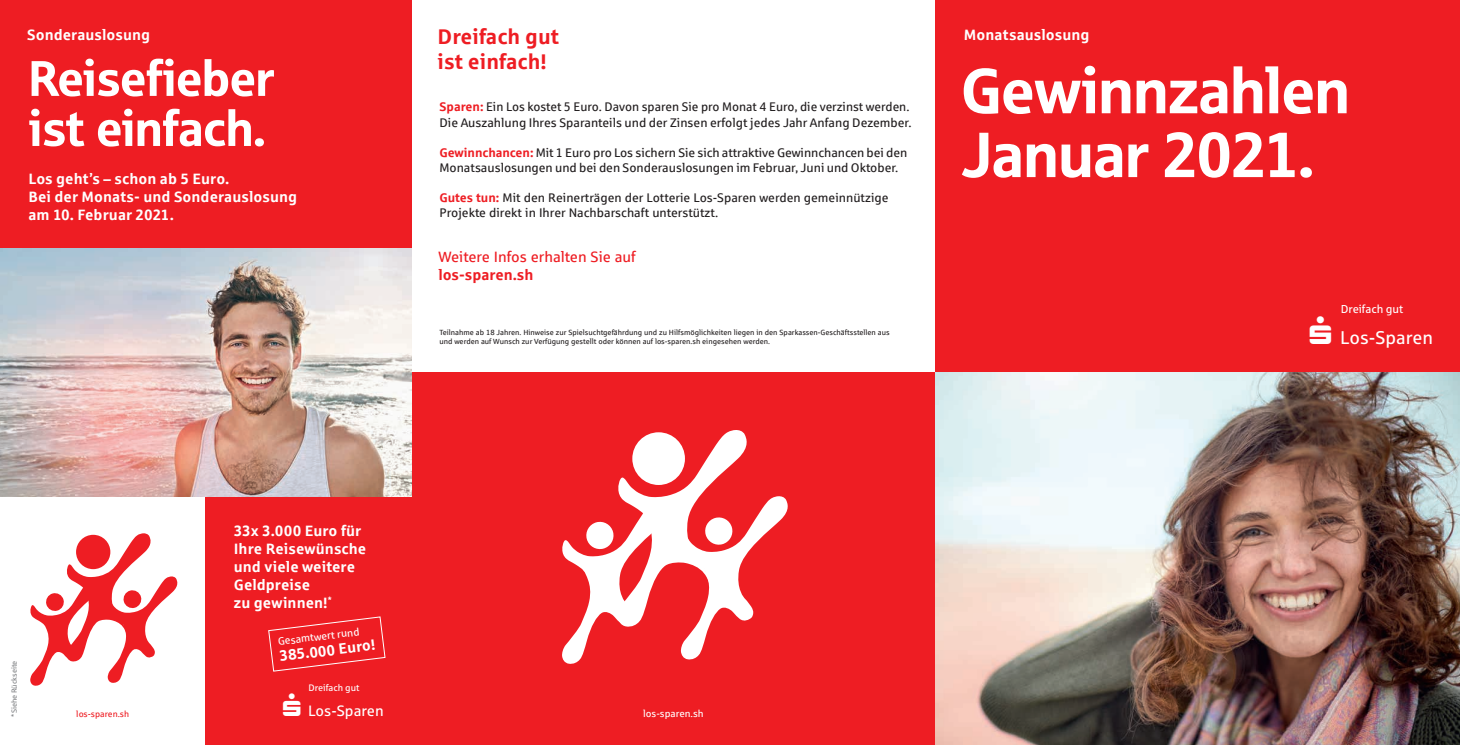
<style>
.page{position:relative;width:1460px;height:745px;background:#fff}
.page>*{position:absolute;margin:0;border:0;box-sizing:border-box;transform-origin:0 0}
.t1{font:63.75px/63.8px "Sparkasse Head";color:#fff}
.t2{font:50px/50px "Sparkasse Head";color:#fff}
.t3{font:700 21.25px/25.5px "Sparkasse Rg";color:#ee1d23}
.t4{font:18.38px "Sparkasse Rg";color:#fff}
.t5{font:700 15px/18px "Sparkasse Rg";letter-spacing:.005em;color:#fff}
.t6{font:15px "Sparkasse Rg";color:#ee1d23}
.t7{font:700 15px "Sparkasse Rg";color:#ee1d23}
.t8{font:15px "Sparkasse Rg";color:#fff}
.t9{font:12.5px/15px "Sparkasse Rg";color:#231f20}
.t10{font:11.5px "Sparkasse Rg";letter-spacing:-.005em;color:#fff}
.t11{font:10.62px "Sparkasse Rg";color:#fff}
.t12{font:10px "Sparkasse Rg";color:#fff}
.t13{font:9.38px "Sparkasse Rg";letter-spacing:-.005em;color:#fff}
.t14{font:8.75px "Sparkasse Rg";color:#ee1d23}
.t15{font:7.5px/9px "Sparkasse Rg";color:#231f20}
.t16{font:7.5px "Sparkasse Rg";color:#808285}
.s1{font-weight:700;color:#ee1d23}
</style>
<div class="page">
<div style="left:935px;top:0;width:525px;height:372px;background:#ee1d23"></div>
<div style="left:411px;top:372px;width:524px;height:372px;background:#ee1d23"></div>
<svg style="left:562px;top:430px;width:226px;height:233px"></svg>
<div style="left:632px;top:432px;width:53px;height:52px;background:#fff;border-radius:50%"></div>
<div style="left:0;top:0;width:411px;height:248px;background:#ee1d23"></div>
<div style="left:206px;top:496px;width:205px;height:248px;background:#ee1d23"></div>
<svg style="left:30px;top:533px;width:148px;height:152px"></svg>
<div style="left:76px;top:534px;width:34px;height:34px;background:#ee1d23;border-radius:50%"></div>
<img style="left:0;top:248px;width:411px;height:248px">
<img style="left:935px;top:372px;width:525px;height:372px">
<svg style="left:268px;top:616px;width:118px;height:55px"></svg>
<p class="t5" style="left:27px;top:25px;width:125px">Sonderauslosung</p>
<h2 class="t2" style="left:29px;top:51px;width:247px">Reisefieber ist einfach.</h2>
<p class="t5" style="left:28px;top:169px;width:270px">Los geht’s – schon ab 5 Euro.<br>Bei der Monats- und Sonderauslosung am 10. Februar 2021.</p>
<h3 class="t3" style="left:438px;top:23px;width:123px">Dreifach gut ist einfach!</h3>
<p class="t9" style="left:439px;top:99px;width:474px"><span class="s1">Sparen:</span> Ein Los kostet 5 Euro. Davon sparen Sie pro Monat 4 Euro, die verzinst werden.<br>Die Auszahlung Ihres Sparanteils und der Zinsen erfolgt jedes Jahr Anfang Dezember.</p>
<p class="t9" style="left:439px;top:144px;width:469px"><span class="s1">Gewinnchancen:</span> Mit 1 Euro pro Los sichern Sie sich attraktive Gewinnchancen bei den<br>Monatsauslosungen und bei den Sonderauslosungen im Februar, Juni und Oktober.</p>
<p class="t9" style="left:439px;top:189px;width:451px"><span class="s1">Gutes tun:</span> Mit den Reinerträgen der Lotterie Los-Sparen werden gemeinnützige<br>Projekte direkt in Ihrer Nachbarschaft unterstützt.</p>
<p class="t6" style="left:438px;top:248px;width:199px">Weitere Infos erhalten Sie auf</p>
<p class="t7" style="left:438px;top:265px;width:97px">los-sparen.sh</p>
<p class="t15" style="left:439px;top:327px;width:452px">Teilnahme ab 18 Jahren. Hinweise zur Spielsuchtgefährdung und zu Hilfsmöglichkeiten liegen in den Sparkassen-Geschäftsstellen aus und werden auf Wunsch zur Verfügung gestellt oder können auf los-sparen.sh eingesehen werden.</p>
<p class="t5" style="left:964px;top:25px;width:127px">Monatsauslosung</p>
<h1 class="t1" style="left:961px;top:57px;width:390px">Gewinnzahlen<br>Januar 2021.</h1>
<p class="t10" style="left:1341px;top:301px;width:64px">Dreifach gut</p>
<h3 class="t4" style="left:1340px;top:326px;width:94px">Los-Sparen</h3>
<p class="t16" style="left:10px;top:716px;width:57px;rotate:-90deg">*Siehe Rückseite</p>
<p class="t14" style="left:76px;top:707px;width:54px">los-sparen.sh</p>
<p class="t5" style="left:234px;top:521px;width:134px">33x 3.000 Euro für<br>Ihre Reisewünsche und viele weitere<br>Geldpreise<br>zu gewinnen!<sup>*</sup></p>
<p class="t11" style="left:277px;top:634px;width:83px;rotate:-7deg">Gesamtwert rund</p>
<p class="t5" style="left:278px;top:646px;width:98px;rotate:-7deg">385.000 Euro!</p>
<p class="t13" style="left:308px;top:681px;width:52px">Dreifach gut</p>
<p class="t8" style="left:308px;top:701px;width:77px">Los-Sparen</p>
<p class="t12" style="left:643px;top:706px;width:62px">los-sparen.sh</p>
</div>
